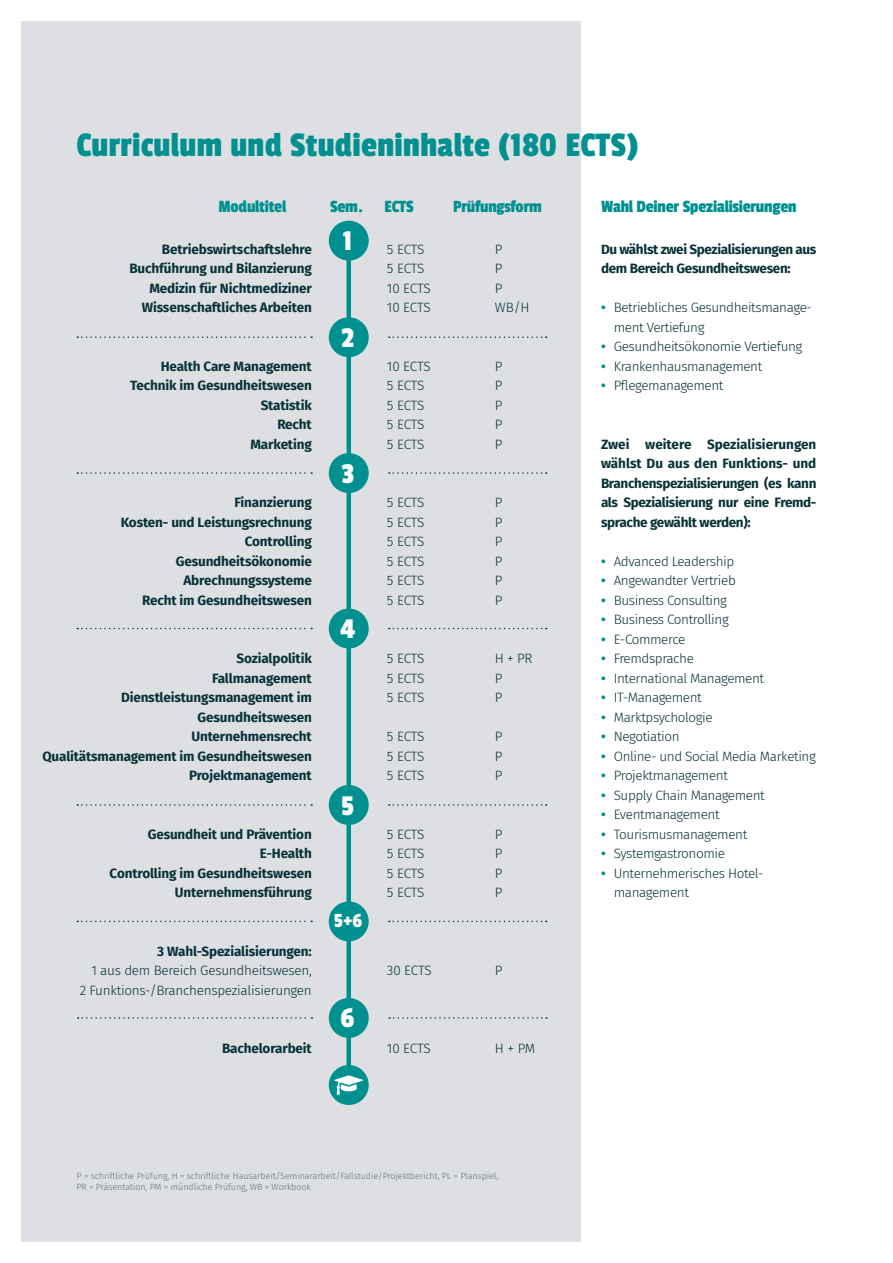
<style>
.page{position:relative;width:893px;height:1263px;background:#fff}
.page>*{position:absolute;margin:0;border:0;box-sizing:border-box;transform-origin:0 0}
.t1{font:36px "Passion One";letter-spacing:.01em;color:#019090}
.t2{font:30px "Passion One";color:#fdfcfc}
.t3{font:21px "Passion One";color:#fdfcfc}
.t4{font:18px "Passion One";letter-spacing:-.01em;color:#019090}
.t5{font:700 13.5px/19.5px "Fira Sans";letter-spacing:-.01em;color:#073237;text-align:right}
.t6{font:300 13.5px/19.5px "Fira Sans";letter-spacing:-.03em;color:#073237}
.t7{font:300 9px/10.8px "Fira Sans";letter-spacing:-.01em;color:#64747e}
.s1{font-weight:700;color:#019090}
</style>
<div class="page">
<div style="left:21px;top:21px;width:560px;height:1221px;background:#dddfe2"></div>
<div style="left:346px;top:226px;width:5px;height:855px;background:#019090"></div>
<div style="left:329px;top:221px;width:40px;height:40px;background:#019090;border-radius:50%"></div>
<div style="left:329px;top:317px;width:40px;height:40px;background:#019090;border-radius:50%"></div>
<div style="left:329px;top:453px;width:40px;height:40px;background:#019090;border-radius:50%"></div>
<div style="left:329px;top:608px;width:40px;height:40px;background:#019090;border-radius:50%"></div>
<div style="left:329px;top:785px;width:40px;height:40px;background:#019090;border-radius:50%"></div>
<div style="left:329px;top:901px;width:40px;height:40px;background:#019090;border-radius:50%"></div>
<div style="left:329px;top:1065px;width:40px;height:40px;background:#019090;border-radius:50%"></div>
<svg style="left:334px;top:1075px;width:29px;height:19px"></svg>
<svg style="left:77px;top:336px;width:235px;height:2px"></svg>
<svg style="left:389px;top:336px;width:158px;height:2px"></svg>
<div style="left:329px;top:998px;width:40px;height:40px;background:#019090;border-radius:50%"></div>
<svg style="left:77px;top:472px;width:235px;height:2px"></svg>
<svg style="left:389px;top:472px;width:158px;height:2px"></svg>
<svg style="left:77px;top:628px;width:235px;height:1px"></svg>
<svg style="left:389px;top:628px;width:158px;height:1px"></svg>
<svg style="left:77px;top:804px;width:235px;height:2px"></svg>
<svg style="left:389px;top:804px;width:158px;height:2px"></svg>
<svg style="left:77px;top:921px;width:235px;height:1px"></svg>
<svg style="left:389px;top:921px;width:158px;height:1px"></svg>
<svg style="left:78px;top:1017px;width:234px;height:2px"></svg>
<svg style="left:389px;top:1017px;width:158px;height:2px"></svg>
<h1 class="t1" style="left:77px;top:126px;width:563px">Curriculum und Studieninhalte (180 ECTS)</h1>
<h3 class="t4" style="left:218px;top:197px;width:69px">Modultitel</h3>
<h3 class="t4" style="left:330px;top:197px;width:85px">Sem. ECTS</h3>
<h3 class="t4" style="left:453px;top:197px;width:90px">Prüfungsform</h3>
<p class="t5" style="left:129px;top:238px;width:184px">Betriebswirtschaftslehre<br>Buchführung und Bilanzierung<br>Medizin für Nichtmediziner<br>Wissenschaftliches Arbeiten</p>
<p class="t5" style="left:130px;top:355px;width:183px">Health Care Management<br>Technik im Gesundheitswesen<br>Statistik<br>Recht<br>Marketing</p>
<p class="t5" style="left:121px;top:492px;width:193px">Finanzierung<br>Kosten- und Leistungsrechnung<br>Controlling<br>Gesundheitsökonomie<br>Abrechnungssysteme<br>Recht im Gesundheitswesen</p>
<p class="t5" style="left:42px;top:648px;width:271px">Sozialpolitik<br>Fallmanagement<br>Dienstleistungsmanagement im<br>Gesundheitswesen<br>Unternehmensrecht<br>Qualitätsmanagement im Gesundheitswesen<br>Projektmanagement</p>
<p class="t5" style="left:110px;top:823px;width:204px">Gesundheit und Prävention<br>E-Health<br>Controlling im Gesundheitswesen<br>Unternehmensführung</p>
<p class="t5" style="left:157px;top:940px;width:156px">3 Wahl-Spezialisierungen:</p>
<p class="t6" style="left:80px;top:961px;width:233px;text-align:right">1 aus dem Bereich Gesundheitswesen,<br>2 Funktions-/Branchenspezialisierungen</p>
<p class="t5" style="left:222px;top:1038px;width:91px">Bachelorarbeit</p>
<h2 class="t2" style="left:343px;top:225px;width:11px">1</h2>
<h2 class="t2" style="left:341px;top:322px;width:14px">2</h2>
<h2 class="t2" style="left:341px;top:457px;width:14px">3</h2>
<h2 class="t2" style="left:340px;top:613px;width:16px">4</h2>
<h2 class="t2" style="left:341px;top:789px;width:14px">5</h2>
<h3 class="t3" style="left:334px;top:910px;width:30px">5+6</h3>
<h2 class="t2" style="left:341px;top:1002px;width:15px">6</h2>
<p class="t6" style="left:387px;top:239px;width:39px">5 ECTS</p>
<p class="t6" style="left:495px;top:239px;width:9px">P</p>
<p class="t6" style="left:387px;top:259px;width:39px">5 ECTS</p>
<p class="t6" style="left:495px;top:259px;width:9px">P</p>
<p class="t6" style="left:387px;top:278px;width:45px">10 ECTS</p>
<p class="t6" style="left:495px;top:278px;width:9px">P</p>
<p class="t6" style="left:387px;top:298px;width:45px">10 ECTS</p>
<p class="t6" style="left:495px;top:298px;width:36px">WB/H</p>
<p class="t6" style="left:387px;top:356px;width:45px">10 ECTS</p>
<p class="t6" style="left:495px;top:356px;width:9px">P</p>
<p class="t6" style="left:387px;top:376px;width:39px">5 ECTS</p>
<p class="t6" style="left:495px;top:376px;width:9px">P</p>
<p class="t6" style="left:387px;top:395px;width:39px">5 ECTS</p>
<p class="t6" style="left:495px;top:395px;width:9px">P</p>
<p class="t6" style="left:387px;top:415px;width:39px">5 ECTS</p>
<p class="t6" style="left:495px;top:415px;width:9px">P</p>
<p class="t6" style="left:387px;top:434px;width:39px">5 ECTS</p>
<p class="t6" style="left:495px;top:434px;width:9px">P</p>
<p class="t6" style="left:387px;top:493px;width:39px">5 ECTS</p>
<p class="t6" style="left:495px;top:493px;width:9px">P</p>
<p class="t6" style="left:387px;top:512px;width:39px">5 ECTS</p>
<p class="t6" style="left:495px;top:512px;width:9px">P</p>
<p class="t6" style="left:387px;top:532px;width:39px">5 ECTS</p>
<p class="t6" style="left:495px;top:532px;width:9px">P</p>
<p class="t6" style="left:387px;top:551px;width:39px">5 ECTS</p>
<p class="t6" style="left:495px;top:551px;width:9px">P</p>
<p class="t6" style="left:387px;top:571px;width:39px">5 ECTS</p>
<p class="t6" style="left:495px;top:571px;width:9px">P</p>
<p class="t6" style="left:387px;top:590px;width:39px">5 ECTS</p>
<p class="t6" style="left:495px;top:590px;width:9px">P</p>
<p class="t6" style="left:387px;top:649px;width:39px">5 ECTS</p>
<p class="t6" style="left:495px;top:649px;width:39px">H + PR</p>
<p class="t6" style="left:387px;top:668px;width:39px">5 ECTS</p>
<p class="t6" style="left:495px;top:668px;width:9px">P</p>
<p class="t6" style="left:387px;top:688px;width:39px">5 ECTS</p>
<p class="t6" style="left:495px;top:688px;width:9px">P</p>
<p class="t6" style="left:387px;top:727px;width:39px">5 ECTS</p>
<p class="t6" style="left:495px;top:727px;width:9px">P</p>
<p class="t6" style="left:387px;top:746px;width:39px">5 ECTS</p>
<p class="t6" style="left:495px;top:746px;width:9px">P</p>
<p class="t6" style="left:387px;top:766px;width:39px">5 ECTS</p>
<p class="t6" style="left:495px;top:766px;width:9px">P</p>
<p class="t6" style="left:387px;top:824px;width:39px">5 ECTS</p>
<p class="t6" style="left:495px;top:824px;width:9px">P</p>
<p class="t6" style="left:387px;top:843px;width:39px">5 ECTS</p>
<p class="t6" style="left:495px;top:843px;width:9px">P</p>
<p class="t6" style="left:387px;top:863px;width:39px">5 ECTS</p>
<p class="t6" style="left:495px;top:863px;width:9px">P</p>
<p class="t6" style="left:387px;top:882px;width:39px">5 ECTS</p>
<p class="t6" style="left:495px;top:882px;width:9px">P</p>
<p class="t6" style="left:387px;top:960px;width:46px">30 ECTS</p>
<p class="t6" style="left:495px;top:960px;width:9px">P</p>
<p class="t6" style="left:387px;top:1038px;width:45px">10 ECTS</p>
<p class="t6" style="left:495px;top:1038px;width:42px">H + PM</p>
<p class="t7" style="left:77px;top:1170px;width:423px">P = schriftliche Prüfung, H = schriftliche Hausarbeit/Seminararbeit/Fallstudie/Projektbericht, PL = Planspiel,<br>PR = Präsentation, PM = mündliche Prüfung, WB = Workbook</p>
<h3 class="t4" style="left:601px;top:197px;width:197px">Wahl Deiner Spezialisierungen</h3>
<p class="t5" style="left:601px;top:238px;width:217px;text-align:left">Du wählst zwei Spezialisierungen aus dem Bereich Gesundheitswesen:</p>
<p class="t6" style="left:614px;top:298px;width:200px;text-indent:-13px"><span class="s1">•</span> Betriebliches Gesundheitsmanage&shy;ment Vertiefung</p>
<p class="t6" style="left:601px;top:337px;width:203px"><span class="s1">•</span> Gesundheitsökonomie Vertiefung</p>
<p class="t6" style="left:601px;top:356px;width:163px"><span class="s1">•</span> Krankenhausmanagement</p>
<p class="t6" style="left:601px;top:376px;width:124px"><span class="s1">•</span> Pflegemanagement</p>
<p class="t5" style="left:601px;top:433px;width:217px;text-align:justify">Zwei weitere Spezialisierungen wählst Du aus den Funktions- und Branchenspezialisierungen (es kann als Spezialisierung nur eine Fremd&shy;sprache gewählt werden):</p>
<p class="t6" style="left:601px;top:551px;width:135px"><span class="s1">•</span> Advanced Leadership</p>
<p class="t6" style="left:601px;top:571px;width:136px"><span class="s1">•</span> Angewandter Vertrieb</p>
<p class="t6" style="left:601px;top:590px;width:128px"><span class="s1">•</span> Business Consulting</p>
<p class="t6" style="left:601px;top:610px;width:129px"><span class="s1">•</span> Business Controlling</p>
<p class="t6" style="left:601px;top:629px;width:86px"><span class="s1">•</span> E-Commerce</p>
<p class="t6" style="left:601px;top:649px;width:94px"><span class="s1">•</span> Fremdsprache</p>
<p class="t6" style="left:601px;top:668px;width:165px"><span class="s1">•</span> International Management</p>
<p class="t6" style="left:601px;top:688px;width:102px"><span class="s1">•</span> IT-Management</p>
<p class="t6" style="left:601px;top:707px;width:113px"><span class="s1">•</span> Marktpsychologie</p>
<p class="t6" style="left:601px;top:727px;width:80px"><span class="s1">•</span> Negotiation</p>
<p class="t6" style="left:601px;top:746px;width:216px"><span class="s1">•</span> Online- und Social Media Marketing</p>
<p class="t6" style="left:601px;top:766px;width:128px"><span class="s1">•</span> Projektmanagement</p>
<p class="t6" style="left:601px;top:785px;width:165px"><span class="s1">•</span> Supply Chain Management</p>
<p class="t6" style="left:601px;top:805px;width:120px"><span class="s1">•</span> Eventmanagement</p>
<p class="t6" style="left:601px;top:824px;width:148px"><span class="s1">•</span> Tourismusmanagement</p>
<p class="t6" style="left:601px;top:844px;width:125px"><span class="s1">•</span> Systemgastronomie</p>
<p class="t6" style="left:614px;top:863px;width:151px;text-indent:-13px"><span class="s1">•</span> Unternehmerisches Hotel&shy;management</p>
</div>
